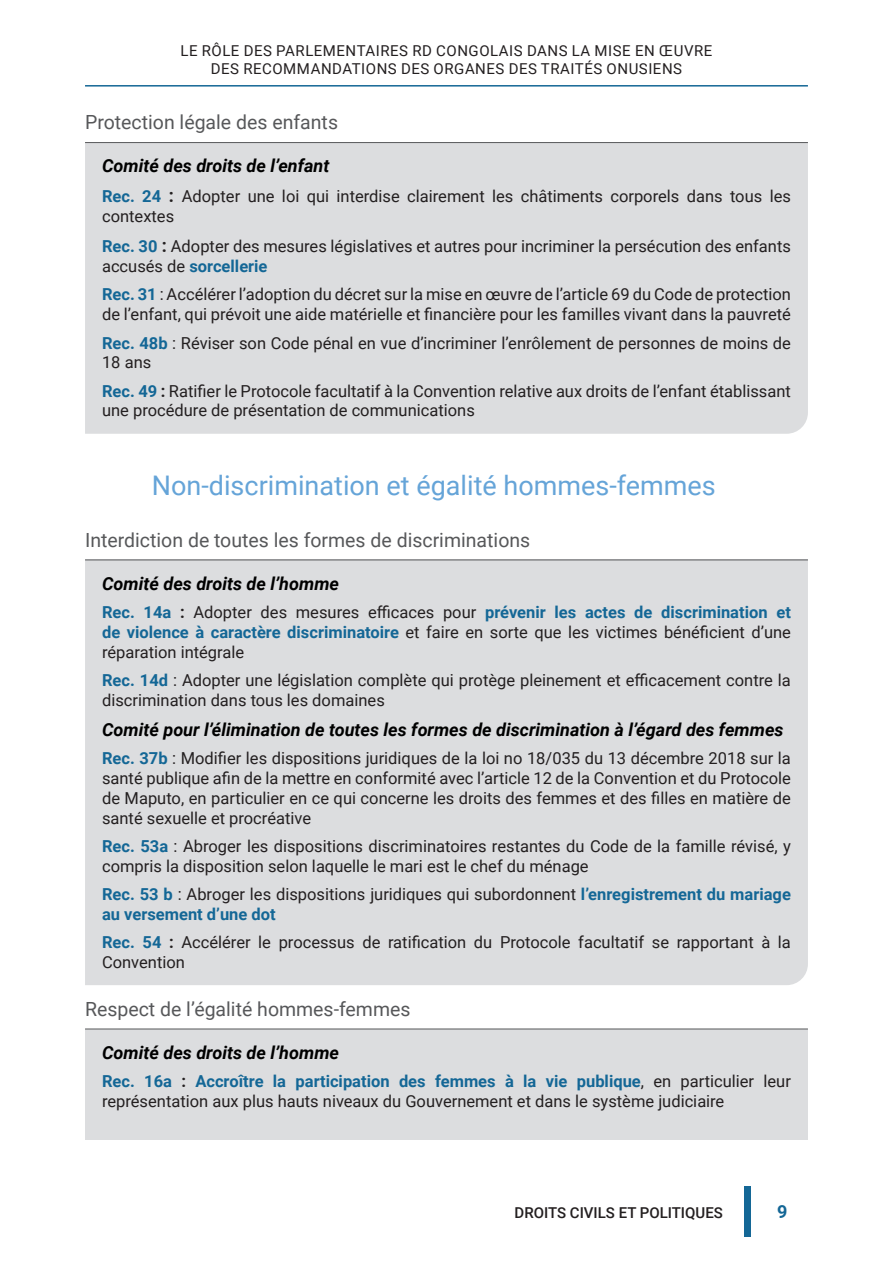
<style>
.page{position:relative;width:893px;height:1263px;background:#fff}
.page>*{position:absolute;margin:0;border:0;box-sizing:border-box;transform-origin:0 0}
.TITULO_2{font:27px "Roboto";color:#65a4d8}
.TITULO_4{font:19.5px "Roboto";color:#57585a}
.REC{font:italic 700 18px "Roboto";color:#000}
.t1{font:700 18px "Roboto";color:#146796}
.REC-2{font:16.5px/19.8px "Roboto";color:#231f20}
.REC-3{font:700 16.5px/19.8px "Roboto";color:#146796}
.t2{font:15px/18px "Roboto";letter-spacing:.035em;color:#231f20;text-align:center}
.t3{font:500 15px "Roboto";color:#231f20}
.s1{font-weight:700;color:#146796}
.s2{font-weight:700;font-size:18px}
.s3{font-weight:700}
.s4{font-weight:400;color:#231f20}
</style>
<div class="page">
<hr style="left:85px;top:85px;width:723px;height:2px;background:#146796">
<div style="left:744px;top:1186px;width:6px;height:50px;background:#146796"></div>
<div style="left:85px;top:1029px;width:723px;height:111px;background:#dcdddf"></div>
<div style="left:85px;top:560px;width:723px;height:425px;background:#dcdddf"></div>
<div style="left:85px;top:143px;width:723px;height:291px;background:#dcdddf"></div>
<hr style="left:85px;top:142px;width:723px;height:1px;background:#57585a">
<hr style="left:85px;top:559px;width:723px;height:1px;background:#57585a">
<hr style="left:85px;top:1028px;width:723px;height:1px;background:#57585a">
<p class="t2" style="left:180px;top:41px;width:534px">LE RÔLE DES PARLEMENTAIRES RD CONGOLAIS DANS LA MISE EN ŒUVRE<br>DES RECOMMANDATIONS DES ORGANES DES TRAITÉS ONUSIENS</p>
<p class="TITULO_4" style="left:85px;top:109px;width:255px">Protection légale des enfants</p>
<p class="REC" style="left:102px;top:153px;width:229px">Comité des droits de l’enfant</p>
<p class="REC-2" style="left:102px;top:186px;width:690px"><span class="s1">Rec. 24</span> <span class="s2">:</span> Adopter une loi qui interdise clairement les châtiments corporels dans tous les contextes</p>
<p class="REC-2" style="left:102px;top:236px;width:690px"><span class="s1">Rec. 30</span> <span class="s2">:</span> Adopter des mesures législatives et autres pour incriminer la persécution des enfants accusés de <span class="s1">sorcellerie</span></p>
<p class="REC-2" style="left:102px;top:284px;width:690px"><span class="s1">Rec. 31</span> : Accélérer l’adoption du décret sur la mise en œuvre de l’article 69 du Code de protection de l’enfant, qui prévoit une aide matérielle et financière pour les familles vivant dans la pauvreté</p>
<p class="REC-2" style="left:102px;top:332px;width:690px"><span class="s1">Rec. 48b</span> : Réviser son Code pénal en vue d’incriminer l’enrôlement de personnes de moins de<br>18 ans</p>
<p class="REC-2" style="left:102px;top:380px;width:690px"><span class="s1">Rec. 49</span> <span class="s3">:</span> Ratifier le Protocole facultatif à la Convention relative aux droits de l’enfant établissant une procédure de présentation de communications</p>
<p class="TITULO_2" style="left:152px;top:466px;width:565px">Non-discrimination et égalité hommes-femmes</p>
<p class="TITULO_4" style="left:85px;top:526px;width:447px">Interdiction de toutes les formes de discriminations</p>
<p class="REC" style="left:102px;top:571px;width:238px">Comité des droits de l’homme</p>
<p class="REC-2" style="left:102px;top:602px;width:690px;text-align:justify"><span class="s1">Rec. 14a</span> <span class="s3">:</span> Adopter des mesures efficaces pour <span class="s1">prévenir les actes de discrimination et de violence à caractère discriminatoire</span> et faire en sorte que les victimes bénéficient d’une réparation intégrale</p>
<p class="REC-2" style="left:102px;top:669px;width:690px"><span class="s1">Rec. 14d</span> : Adopter une législation complète qui protège pleinement et efficacement contre la discrimination dans tous les domaines</p>
<p class="REC" style="left:102px;top:717px;width:683px">Comité pour l’élimination de toutes les formes de discrimination à l’égard des femmes</p>
<p class="REC-2" style="left:102px;top:748px;width:690px;text-align:justify"><span class="s1">Rec. 37b</span> : Modifier les dispositions juridiques de la loi no 18/035 du 13 décembre 2018 sur la santé publique afin de la mettre en conformité avec l’article 12 de la Convention et du Protocole de Maputo, en particulier en ce qui concerne les droits des femmes et des filles en matière de santé sexuelle et procréative</p>
<p class="REC-2" style="left:102px;top:835px;width:690px"><span class="s1">Rec. 53a</span> : Abroger les dispositions discriminatoires restantes du Code de la famille révisé, y compris la disposition selon laquelle le mari est le chef du ménage</p>
<p class="REC-3" style="left:102px;top:883px;width:690px">Rec. 53 b <span class="s4">: Abroger les dispositions juridiques qui subordonnent</span> l’enregistrement du mariage au versement d’une dot</p>
<p class="REC-2" style="left:102px;top:932px;width:690px"><span class="s1">Rec. 54</span> <span class="s3">:</span> Accélérer le processus de ratification du Protocole facultatif se rapportant à la<br>Convention</p>
<p class="TITULO_4" style="left:85px;top:995px;width:327px">Respect de l’égalité hommes-femmes</p>
<p class="REC" style="left:102px;top:1040px;width:238px">Comité des droits de l’homme</p>
<p class="REC-2" style="left:102px;top:1071px;width:690px"><span class="s1">Rec. 16a</span> <span class="s3">:</span> <span class="s1">Accroître la participation des femmes à la vie publique</span>, en particulier leur représentation aux plus hauts niveaux du Gouvernement et dans le système judiciaire</p>
<p class="t3" style="left:515px;top:1202px;width:210px">DROITS CIVILS ET POLITIQUES</p>
<p class="t1" style="left:777px;top:1199px;width:12px">9</p>
</div>
